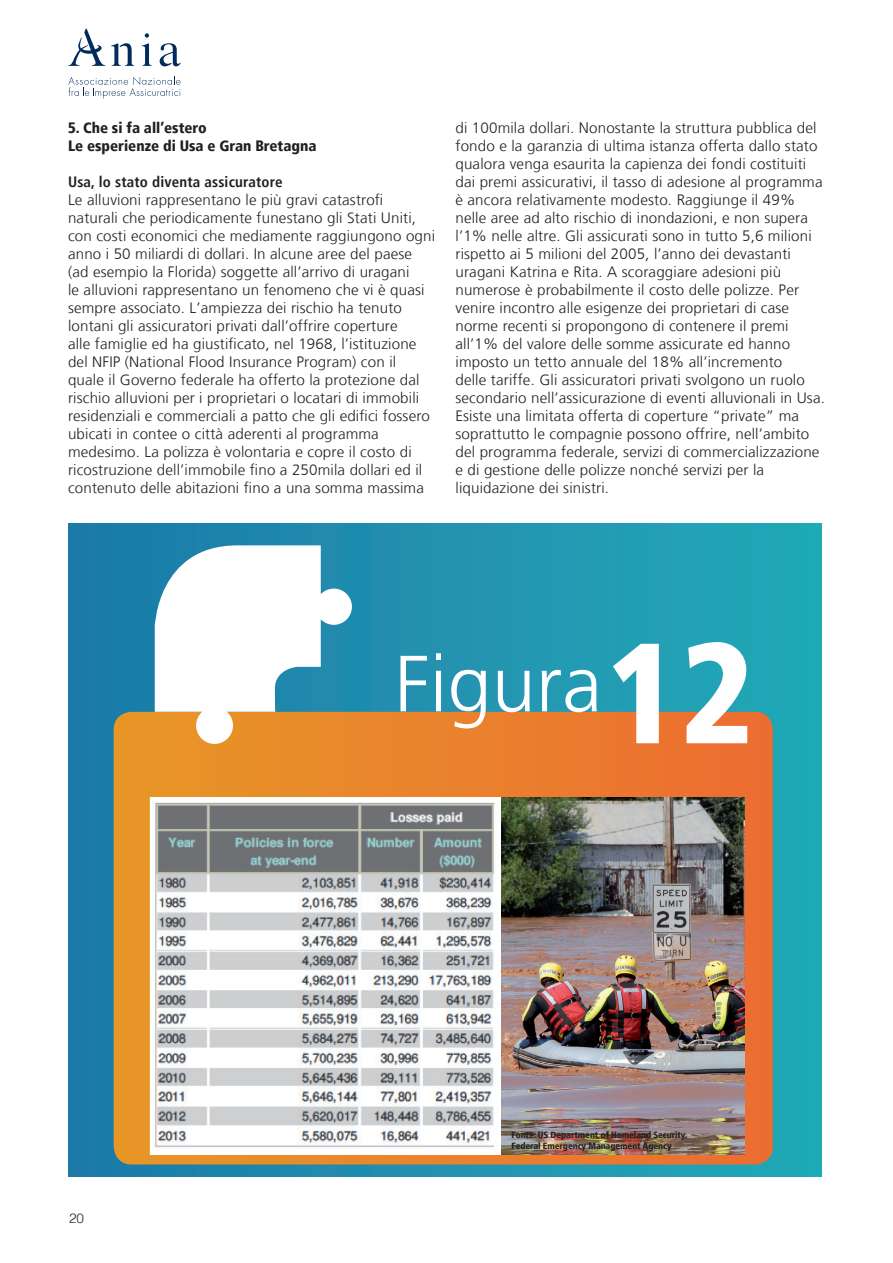
<style>
.page{position:relative;width:893px;height:1263px;background:#fff}
.page>*{position:absolute;margin:0;border:0;box-sizing:border-box;transform-origin:0 0}
.t1{font:300 79.5px "Frutiger LT";color:#fff}
.t2{font:300 15px/18px "Frutiger LT";letter-spacing:.01em;color:#231f20}
.t3{font:900 condensed 15px/18px "Frutiger LT";color:#231f20}
.t4{font:700 condensed 15px "Frutiger LT";letter-spacing:.01em;color:#231f20}
.t5{font:300 13.5px "Helvetica";color:#231f20}
.t6{font:900 condensed 9px/10.5px "Frutiger LT";letter-spacing:-.01em;color:#231f20}
.s1{font-weight:900;font-stretch:condensed;font-size:142.5px}
</style>
<div class="page">
<svg style="left:68px;top:29px;width:37px;height:37px"></svg>
<svg style="left:111px;top:43px;width:23px;height:23px"></svg>
<svg style="left:142px;top:33px;width:10px;height:33px"></svg>
<svg style="left:160px;top:43px;width:21px;height:23px"></svg>
<svg style="left:68px;top:76px;width:113px;height:23px"></svg>
<div style="left:69px;top:523px;width:752px;height:654px;background:linear-gradient(to right,#1d7aa8,#24aab7)"></div>
<svg style="left:114px;top:712px;width:659px;height:452px;background:#e8822d"></svg>
<svg style="left:155px;top:545px;width:197px;height:199px"></svg>
<img style="left:501px;top:797px;width:244px;height:357px">
<img style="left:149px;top:797px;width:352px;height:357px">
<p class="t3" style="left:68px;top:119px;width:250px">5. Che si fa all’estero<br>Le esperienze di Usa e Gran Bretagna</p>
<p class="t4" style="left:68px;top:173px;width:216px">Usa, lo stato diventa assicuratore</p>
<p class="t2" style="left:68px;top:191px;width:369px">Le alluvioni rappresentano le più gravi catastrofi naturali che periodicamente funestano gli Stati Uniti, con costi economici che mediamente raggiungono ogni anno i 50 miliardi di dollari. In alcune aree del paese (ad esempio la Florida) soggette all’arrivo di uragani<br>le alluvioni rappresentano un fenomeno che vi è quasi sempre associato. L’ampiezza dei rischio ha tenuto lontani gli assicuratori privati dall’offrire coperture<br>alle famiglie ed ha giustificato, nel 1968, l’istituzione del NFIP (National Flood Insurance Program) con il quale il Governo federale ha offerto la protezione dal rischio alluvioni per i proprietari o locatari di immobili residenziali e commerciali a patto che gli edifici fossero ubicati in contee o città aderenti al programma medesimo. La polizza è volontaria e copre il costo di ricostruzione dell’immobile fino a 250mila dollari ed il contenuto delle abitazioni fino a una somma massima</p>
<p class="t2" style="left:455px;top:119px;width:371px">di 100mila dollari. Nonostante la struttura pubblica del fondo e la garanzia di ultima istanza offerta dallo stato qualora venga esaurita la capienza dei fondi costituiti dai premi assicurativi, il tasso di adesione al programma è ancora relativamente modesto. Raggiunge il 49% nelle aree ad alto rischio di inondazioni, e non supera l’1% nelle altre. Gli assicurati sono in tutto 5,6 milioni rispetto ai 5 milioni del 2005, l’anno dei devastanti uragani Katrina e Rita. A scoraggiare adesioni più numerose è probabilmente il costo delle polizze. Per venire incontro alle esigenze dei proprietari di case norme recenti si propongono di contenere il premi all’1% del valore delle somme assicurate ed hanno imposto un tetto annuale del 18% all’incremento<br>delle tariffe. Gli assicuratori privati svolgono un ruolo secondario nell’assicurazione di eventi alluvionali in Usa.<br>Esiste una limitata offerta di coperture “private” ma soprattutto le compagnie possono offrire, nell’ambito del programma federale, servizi di commercializzazione e di gestione delle polizze nonché servizi per la liquidazione dei sinistri.</p>
<h1 class="t1" style="left:394px;top:639px;width:361px">Figura<span class="s1">12</span></h1>
<p class="t5" style="left:69px;top:1208px;width:17px">20</p>
<p class="t6" style="left:511px;top:1130px;width:177px">Fonte: US Department of Homeland Security,<br>Federal Emergency Management Agency</p>
</div>
